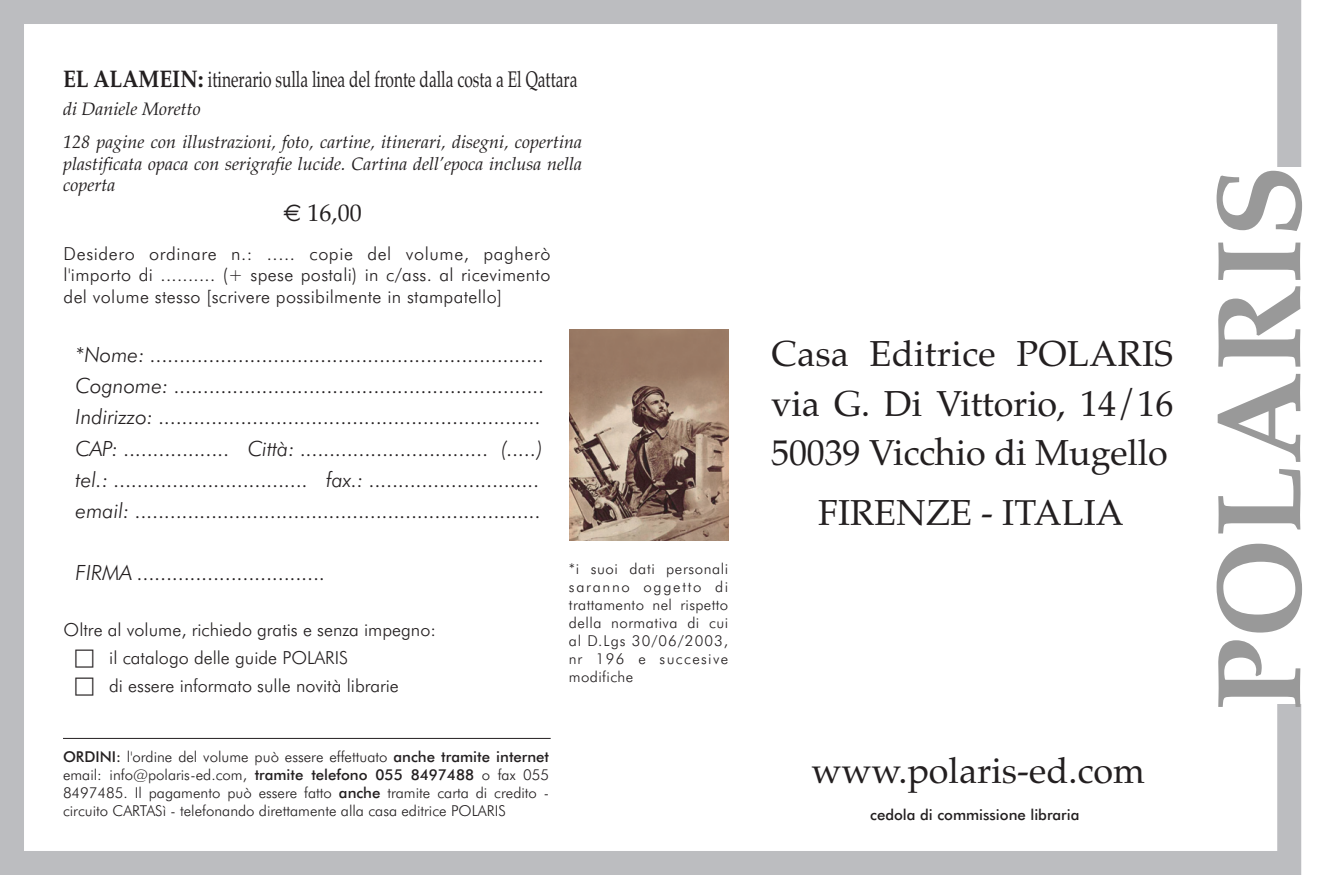
<style>
.page{position:relative;width:1332px;height:875px;background:#fff}
.page>*{position:absolute;margin:0;border:0;box-sizing:border-box;transform-origin:0 0}
.t1{font:700 120px "Palatino";color:#999}
.t2{font:36px/49.5px "Palatino";color:#231f20;text-align:justify}
.t3{font:24px "Palatino";color:#231f20}
.t4{font:22.5px "Palatino";color:#231f20;scale:.69 1}
.t5{font:italic 300 21px/31.2px "Futura BT";color:#231f20}
.t6{font:300 18px/21.6px "Futura BT";color:#231f20;text-align:justify}
.t7{font:italic 18px/33.6px "Palatino";color:#231f20}
.t8{font:300 15px/18px "Futura BT";letter-spacing:.01em;color:#231f20;text-align:justify}
.t9{font:500 15px "Futura BT";color:#231f20}
.s1{font-weight:700;font-size:24px}
.s2{font-family:"Euro Sans"}
.s3{font-weight:500}
</style>
<div class="page">
<div style="left:0;top:0;width:1301px;height:874px;border:24px solid #bcbdc0"></div>
<div style="left:1268px;top:167px;width:46px;height:536px;background:#fff"></div>
<img style="left:569px;top:329px;width:159px;height:212px">
<p class="t4" style="left:63px;top:70px;width:747px"><span class="s1">EL ALAMEIN:</span> itinerario sulla linea del fronte dalla costa a El Qattara</p>
<p class="t7" style="left:63px;top:94px;width:521px">di Daniele Moretto<br>128 pagine con illustrazioni, foto, cartine, itinerari, disegni, copertina</p>
<p class="t7" style="left:63px;top:155px;width:521px;line-height:21.6px">plastificata opaca con serigrafie lucide. Cartina dell’epoca inclusa nella coperta</p>
<p class="t3" style="left:284px;top:204px;width:79px"><span class="s2">€</span> 16,00</p>
<p class="t6" style="left:64px;top:244px;width:488px">Desidero ordinare n.: ..... copie del volume, pagherò l'importo di .......... (+ spese postali) in c/ass. al ricevimento del volume stesso [scrivere possibilmente in stampatello]</p>
<p class="t5" style="left:76px;top:340px;width:471px">*Nome: ...................................................................<br>Cognome: ...............................................................<br>Indirizzo: .................................................................<br>CAP: .................. Città: ................................ (.....) tel.: ................................. fax.: ............................. email: .....................................................................</p>
<p class="t5" style="left:76px;top:559px;width:252px">FIRMA ................................</p>
<p class="t6" style="left:109px;top:617px;width:328px;line-height:27.6px;text-align:left;text-indent:-46px">Oltre al volume, richiedo gratis e senza impegno: il catalogo delle guide POLARIS<br>di essere informato sulle novità librarie</p>
<p class="t8" style="left:569px;top:560px;width:161px">*i suoi dati personali saranno oggetto di trattamento nel rispetto della normativa di cui al D.Lgs 30/06/2003, nr 196 e succesive modifiche</p>
<h2 class="t2" style="left:771px;top:333px;width:403px">Casa Editrice POLARIS via G. Di Vittorio, 14/16<br>50039 Vicchio di Mugello</h2>
<h2 class="t2" style="left:818px;top:492px;width:307px">FIRENZE - ITALIA</h2>
<p class="t8" style="left:63px;top:748px;width:487px"><span class="s3">ORDINI:</span> l'ordine del volume può essere effettuato <span class="s3">anche tramite internet </span>email: info@polaris-ed.com, <span class="s3">tramite telefono 055 8497488</span> o fax 055<br>8497485. Il pagamento può essere fatto <span class="s3">anche</span> tramite carta di credito - circuito CARTASì - telefonando direttamente alla casa editrice POLARIS</p>
<h2 class="t2" style="left:811px;top:750px;width:335px">www.polaris-ed.com</h2>
<p class="t9" style="left:870px;top:806px;width:211px">cedola di commissione libraria</p>
<h1 class="t1" style="left:1213px;top:711px;width:548px;rotate:-90deg">POLARIS</h1>
</div>
